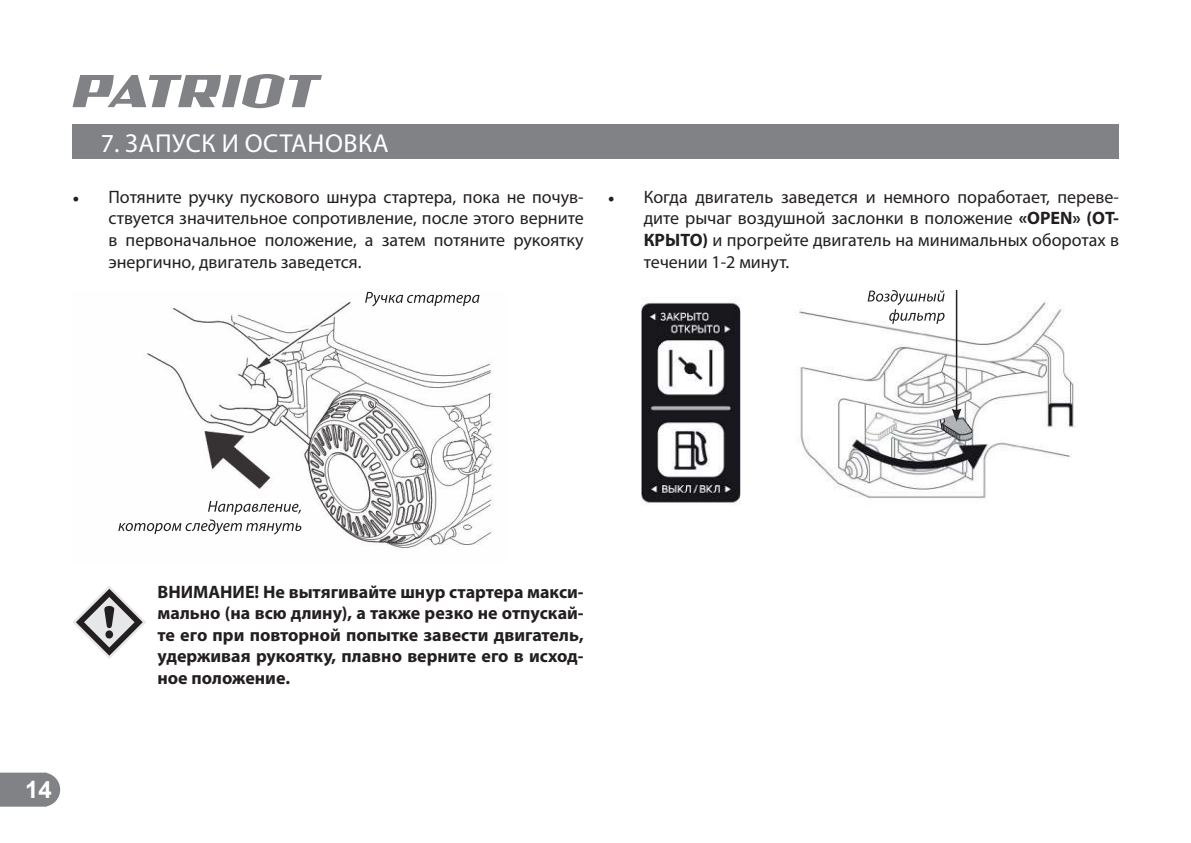
<style>
.page{position:relative;width:1191px;height:843px;background:#fff}
.page>*{position:absolute;margin:0;border:0;box-sizing:border-box;transform-origin:0 0}
.t1{font:26px "Myriad Pro";letter-spacing:.02em;color:#fff}
.t2{font:700 24px "Arial";color:#fff}
.t3{font:18px/21.6px "Myriad Pro";color:#231f20;text-align:justify}
.t4{font:700 18px/21.6px "Myriad Pro";color:#231f20;text-align:justify}
.s1{font-family:"Minion Pro"}
.s2{font-weight:700}
</style>
<div class="page">
<svg style="left:0;top:772px;width:60px;height:34px;background:#898a8d"></svg>
<svg style="left:72px;top:74px;width:250px;height:34px"></svg>
<div style="left:72px;top:125px;width:1047px;height:34px;background:#808285"></div>
<svg style="left:73px;top:586px;width:73px;height:72px"></svg>
<img style="left:641px;top:290px;width:434px;height:215px">
<img style="left:147px;top:291px;width:347px;height:257px">
<svg style="left:365px;top:292px;width:115px;height:14px"></svg>
<svg style="left:868px;top:290px;width:77px;height:33px"></svg>
<hr style="left:956px;top:290px;width:1px;height:121px;background:#231f20">
<svg style="left:952px;top:408px;width:9px;height:13px"></svg>
<svg style="left:118px;top:500px;width:183px;height:34px"></svg>
<h1 class="t1" style="left:101px;top:130px;width:289px">7. ЗАПУСК И ОСТАНОВКА</h1>
<p class="t3" style="left:108px;top:186px;width:477px;text-indent:-36px"><span class="s1">•</span> Потяните ручку пускового шнура стартера, пока не почув&shy;ствуется значительное сопротивление, после этого верните в первоначальное положение, а затем потяните рукоятку энергично, двигатель заведется.</p>
<p class="t3" style="left:644px;top:186px;width:477px;text-indent:-36px"><span class="s1">•</span> Когда двигатель заведется и немного поработает, переве&shy;дите рычаг воздушной заслонки в положение <span class="s2">«OPEN» (ОТ-КРЫТО)</span> и прогрейте двигатель на минимальных оборотах в течении 1-2 минут.</p>
<h2 class="t2" style="left:25px;top:775px;width:28px">14</h2>
<p class="t4" style="left:157px;top:582px;width:428px">ВНИМАНИЕ! Не вытягивайте шнур стартера макси&shy;мально (на всю длину), а также резко не отпускай&shy;те его при повторной попытке завести двигатель, удерживая рукоятку, плавно верните его в исход&shy;ное положение.</p>
</div>
